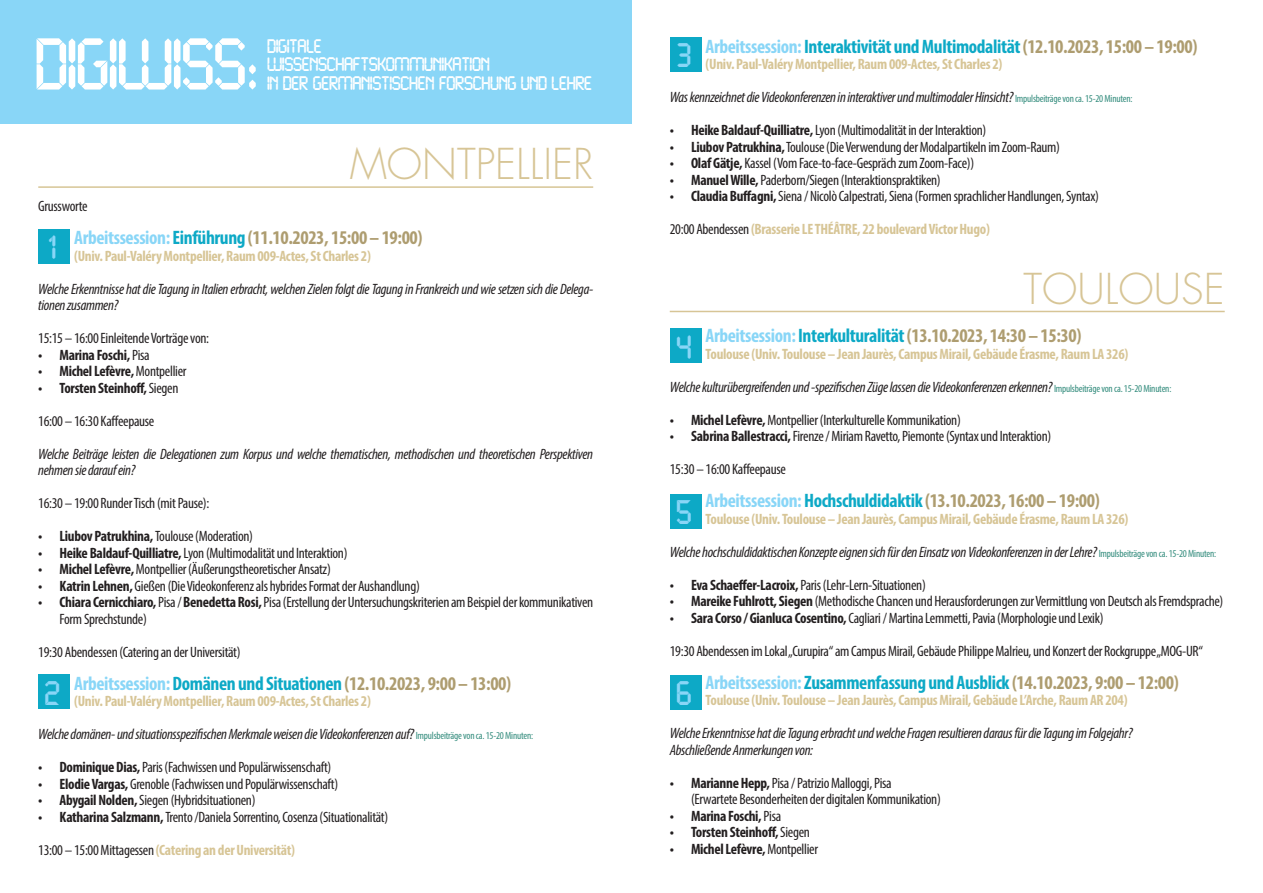
<style>
.page{position:relative;width:1263px;height:893px;background:#fff}
.page>*{position:absolute;margin:0;border:0;box-sizing:border-box;transform-origin:0 0}
.t1{font:64.05px "LCD Bold";letter-spacing:-.02em;color:#fff}
.t2{font:300 41.4px "Futura";color:#d7c596}
.t3{font:30px "LCD Bold";color:#89d6f7}
.t4{font:700 condensed 19.5px "Myriad Pro";letter-spacing:-.02em;color:#ae9d70}
.t5{font:700 condensed 19.5px "Myriad Pro";letter-spacing:-.02em;color:#0da9c6}
.t6{font:17.25px "LCD Bold";letter-spacing:-.02em;color:#fff}
.t7{font:condensed 15px/16.5px "Myriad Pro";letter-spacing:-.02em;color:#231f20}
.t8{font:italic condensed 15px/16.5px "Myriad Pro";letter-spacing:-.02em;color:#231f20}
.t9{font:700 condensed 15px "Myriad Pro";letter-spacing:-.02em;color:#d7c596}
.t10{font:700 condensed 15px "Myriad Pro";letter-spacing:-.02em;color:#231f20}
.s1{color:#89d6f7}
.s2{color:#ae9d70}
.s3{font-style:normal;font-size:10.5px;color:#358d7e}
.s4{font-weight:700}
.s5{font-weight:400;color:#231f20}
.s6{color:#0da9c6}
.s7{font-weight:400}
</style>
<div class="page">
<div style="left:0;top:0;width:631px;height:123px;background:#89d6f7"></div>
<div style="left:38px;top:229px;width:32px;height:35px;background:#0da9c6"></div>
<div style="left:670px;top:37px;width:31px;height:35px;background:#0da9c6"></div>
<div style="left:670px;top:328px;width:31px;height:35px;background:#0da9c6"></div>
<div style="left:670px;top:494px;width:31px;height:34px;background:#0da9c6"></div>
<div style="left:670px;top:675px;width:31px;height:34px;background:#0da9c6"></div>
<div style="left:38px;top:674px;width:32px;height:35px;background:#0da9c6"></div>
<hr style="left:38px;top:186px;width:555px;height:2px;background:#d7c596">
<hr style="left:670px;top:311px;width:555px;height:1px;background:#d7c596">
<p class="t1" style="left:38px;top:30px;width:231px">DIGIWISS:</p>
<p class="t6" style="left:268px;top:37px;width:56px">DIGITALE</p>
<p class="t5" style="left:706px;top:34px;width:493px"><span class="s1">Arbeitssession:</span> Interaktivität und Multimodalität <span class="s2">(12.10.2023, 15:00 – 19:00)</span></p>
<p class="t9" style="left:706px;top:55px;width:298px">(Univ. Paul-Valéry Montpellier, Raum 009-Actes, St Charles 2)</p>
<p class="t8" style="left:670px;top:89px;width:464px">Was kennzeichnet die Videokonferenzen in interaktiver und multimodaler Hinsicht? <span class="s3">Impulsbeiträge von ca. 15-20 Minuten:</span></p>
<p class="t7" style="left:670px;top:122px;width:318px"><span class="s4">• Heike Baldauf-Quilliatre,</span> Lyon (Multimodalität in der Interaktion)</p>
<p class="t7" style="left:670px;top:139px;width:392px"><span class="s4">• Liubov Patrukhina,</span> Toulouse (Die Verwendung der Modalpartikeln im Zoom-Raum)</p>
<p class="t7" style="left:670px;top:155px;width:306px"><span class="s4">• Olaf Gätje,</span> Kassel (Vom Face-to-face-Gespräch zum Zoom-Face))</p>
<p class="t7" style="left:670px;top:172px;width:272px"><span class="s4">• Manuel Wille,</span> Paderborn/Siegen (Interaktionspraktiken)</p>
<p class="t7" style="left:670px;top:188px;width:431px"><span class="s4">• Claudia Buffagni,</span> Siena / Nicolò Calpestrati, Siena (Formen sprachlicher Handlungen, Syntax)</p>
<p class="t9" style="left:670px;top:220px;width:322px"><span class="s5">20:00 Abendessen</span> (Brasserie LE THÉÂTRE, 22 boulevard Victor Hugo)</p>
<p class="t3" style="left:678px;top:39px;width:17px">3</p>
<p class="t6" style="left:268px;top:55px;width:224px">WISSENSCHAFTSKOMMUNIKATION</p>
<p class="t6" style="left:268px;top:74px;width:327px">IN DER GERMANISTISCHEN FORSCHUNG UND LEHRE</p>
<p class="t2" style="left:350px;top:139px;width:245px">MONTPELLIER</p>
<p class="t7" style="left:38px;top:198px;width:51px">Grussworte</p>
<p class="t4" style="left:74px;top:225px;width:350px"><span class="s1">Arbeitssession:</span> <span class="s6">Einführung</span> (11.10.2023, 15:00 – 19:00)</p>
<p class="t9" style="left:74px;top:246px;width:298px">(Univ. Paul-Valéry Montpellier, Raum 009-Actes, St Charles 2)</p>
<p class="t8" style="left:38px;top:280px;width:556px">Welche Erkenntnisse hat die Tagung in Italien erbracht, welchen Zielen folgt die Tagung in Frankreich und wie setzen sich die Delega&shy;tionen zusammen?</p>
<p class="t7" style="left:38px;top:330px;width:172px">15:15 – 16:00 Einleitende Vorträge von:</p>
<p class="t10" style="left:38px;top:345px;width:113px">• Marina Foschi, <span class="s7">Pisa</span></p>
<p class="t10" style="left:38px;top:362px;width:150px">• Michel Lefèvre, <span class="s7">Montpellier</span></p>
<p class="t10" style="left:38px;top:378px;width:142px">• Torsten Steinhoff, <span class="s7">Siegen</span></p>
<p class="t7" style="left:38px;top:412px;width:118px">16:00 – 16:30 Kaffeepause</p>
<p class="t8" style="left:38px;top:445px;width:556px">Welche Beiträge leisten die Delegationen zum Korpus und welche thematischen, methodischen und theoretischen Perspektiven nehmen sie darauf ein?</p>
<p class="t7" style="left:38px;top:495px;width:173px">16:30 – 19:00 Runder Tisch (mit Pause):</p>
<p class="t7" style="left:38px;top:528px;width:216px"><span class="s4">• Liubov Patrukhina,</span> Toulouse (Moderation)</p>
<p class="t7" style="left:38px;top:544px;width:311px"><span class="s4">• Heike Baldauf-Quilliatre,</span> Lyon (Multimodalität und Interaktion)</p>
<p class="t7" style="left:38px;top:561px;width:294px"><span class="s4">• Michel Lefèvre,</span> Montpellier (Äußerungstheoretischer Ansatz)</p>
<p class="t7" style="left:38px;top:577px;width:383px"><span class="s4">• Katrin Lehnen,</span> Gießen (Die Videokonferenz als hybrides Format der Aushandlung)</p>
<p class="t7" style="left:60px;top:594px;width:535px;text-indent:-21px"><span class="s4">• Chiara Cernicchiaro,</span> Pisa / <span class="s4">Benedetta Rosi,</span> Pisa (Erstellung der Untersuchungskriterien am Beispiel der kommunikativen<br>Form Sprechstunde)</p>
<p class="t7" style="left:38px;top:643px;width:204px">19:30 Abendessen (Catering an der Universität)</p>
<p class="t4" style="left:74px;top:671px;width:439px"><span class="s1">Arbeitssession:</span> <span class="s6">Domänen und Situationen</span> (12.10.2023, 9:00 – 13:00)</p>
<p class="t9" style="left:74px;top:692px;width:298px">(Univ. Paul-Valéry Montpellier, Raum 009-Actes, St Charles 2)</p>
<p class="t8" style="left:38px;top:726px;width:496px">Welche domänen- und situationsspezifischen Merkmale weisen die Videokonferenzen auf? <span class="s3">Impulsbeiträge von ca. 15-20 Minuten:</span></p>
<p class="t7" style="left:38px;top:759px;width:295px"><span class="s4">• Dominique Dias,</span> Paris (Fachwissen und Populärwissenschaft)</p>
<p class="t7" style="left:38px;top:775px;width:301px"><span class="s4">• Elodie Vargas,</span> Grenoble (Fachwissen und Populärwissenschaft)</p>
<p class="t7" style="left:38px;top:792px;width:219px"><span class="s4">• Abygail Nolden,</span> Siegen (Hybridsituationen)</p>
<p class="t7" style="left:38px;top:808px;width:351px"><span class="s4">• Katharina Salzmann,</span> Trento /Daniela Sorrentino, Cosenza (Situationalität)</p>
<p class="t9" style="left:38px;top:840px;width:258px"><span class="s5">13:00 – 15:00 Mittagessen</span> (Catering an der Universität)</p>
<p class="t3" style="left:46px;top:231px;width:21px">1</p>
<p class="t2" style="left:1024px;top:264px;width:203px">TOULOUSE</p>
<p class="t4" style="left:706px;top:324px;width:377px"><span class="s1">Arbeitsession:</span> <span class="s6">Interkulturalität</span> (13.10.2023, 14:30 – 15:30)</p>
<p class="t9" style="left:706px;top:345px;width:424px">Toulouse (Univ. Toulouse – Jean Jaurès, Campus Mirail, Gebäude Érasme, Raum LA 326)</p>
<p class="t8" style="left:670px;top:379px;width:503px">Welche kulturübergreifenden und -spezifischen Züge lassen die Videokonferenzen erkennen? <span class="s3">Impulsbeiträge von ca. 15-20 Minuten:</span></p>
<p class="t7" style="left:670px;top:412px;width:293px"><span class="s4">• Michel Lefèvre,</span> Montpellier (Interkulturelle Kommunikation)</p>
<p class="t7" style="left:670px;top:428px;width:383px"><span class="s4">• Sabrina Ballestracci,</span> Firenze / Miriam Ravetto, Piemonte (Syntax und Interaktion)</p>
<p class="t7" style="left:670px;top:461px;width:118px">15:30 – 16:00 Kaffeepause</p>
<p class="t4" style="left:706px;top:489px;width:396px"><span class="s1">Arbeitssession:</span> <span class="s6">Hochschuldidaktik</span> (13.10.2023, 16:00 – 19:00)</p>
<p class="t9" style="left:706px;top:510px;width:424px">Toulouse (Univ. Toulouse – Jean Jaurès, Campus Mirail, Gebäude Érasme, Raum LA 326)</p>
<p class="t8" style="left:670px;top:544px;width:548px">Welche hochschuldidaktischen Konzepte eignen sich für den Einsatz von Videokonferenzen in der Lehre? <span class="s3">Impulsbeiträge von ca. 15-20 Minuten:</span></p>
<p class="t7" style="left:670px;top:577px;width:257px"><span class="s4">• Eva Schaeffer-Lacroix,</span> Paris (Lehr-Lern-Situationen)</p>
<p class="t7" style="left:670px;top:593px;width:555px"><span class="s4">• Mareike Fuhlrott, Siegen</span> (Methodische Chancen und Herausforderungen zur Vermittlung von Deutsch als Fremdsprache)</p>
<p class="t7" style="left:670px;top:610px;width:435px"><span class="s4">• Sara Corso / Gianluca Cosentino,</span> Cagliari / Martina Lemmetti, Pavia (Morphologie und Lexik)</p>
<p class="t7" style="left:670px;top:643px;width:535px">19:30 Abendessen im Lokal „Curupira“ am Campus Mirail, Gebäude Philippe Malrieu, und Konzert der Rockgruppe „MOG-UR“</p>
<p class="t5" style="left:706px;top:670px;width:475px"><span class="s1">Arbeitssession:</span> Zusammenfassung und Ausblick <span class="s2">(14.10.2023, 9:00 – 12:00)</span></p>
<p class="t9" style="left:706px;top:691px;width:423px">Toulouse (Univ. Toulouse – Jean Jaurès, Campus Mirail, Gebäude L’Arche, Raum AR 204)</p>
<p class="t8" style="left:670px;top:725px;width:464px">Welche Erkenntnisse hat die Tagung erbracht und welche Fragen resultieren daraus für die Tagung im Folgejahr?</p>
<p class="t8" style="left:670px;top:742px;width:145px">Abschließende Anmerkungen von:</p>
<p class="t7" style="left:670px;top:775px;width:223px"><span class="s4">• Marianne Hepp,</span> Pisa / Patrizio Malloggi, Pisa</p>
<p class="t7" style="left:691px;top:791px;width:251px">(Erwartete Besonderheiten der digitalen Kommunikation)</p>
<p class="t10" style="left:670px;top:807px;width:113px">• Marina Foschi, <span class="s7">Pisa</span></p>
<p class="t10" style="left:670px;top:823px;width:142px">• Torsten Steinhoff, <span class="s7">Siegen</span></p>
<p class="t10" style="left:670px;top:840px;width:150px">• Michel Lefèvre, <span class="s7">Montpellier</span></p>
<p class="t3" style="left:678px;top:331px;width:17px">4</p>
<p class="t3" style="left:678px;top:496px;width:17px">5</p>
<p class="t3" style="left:46px;top:677px;width:17px">2</p>
<p class="t3" style="left:678px;top:677px;width:17px">6</p>
</div>
